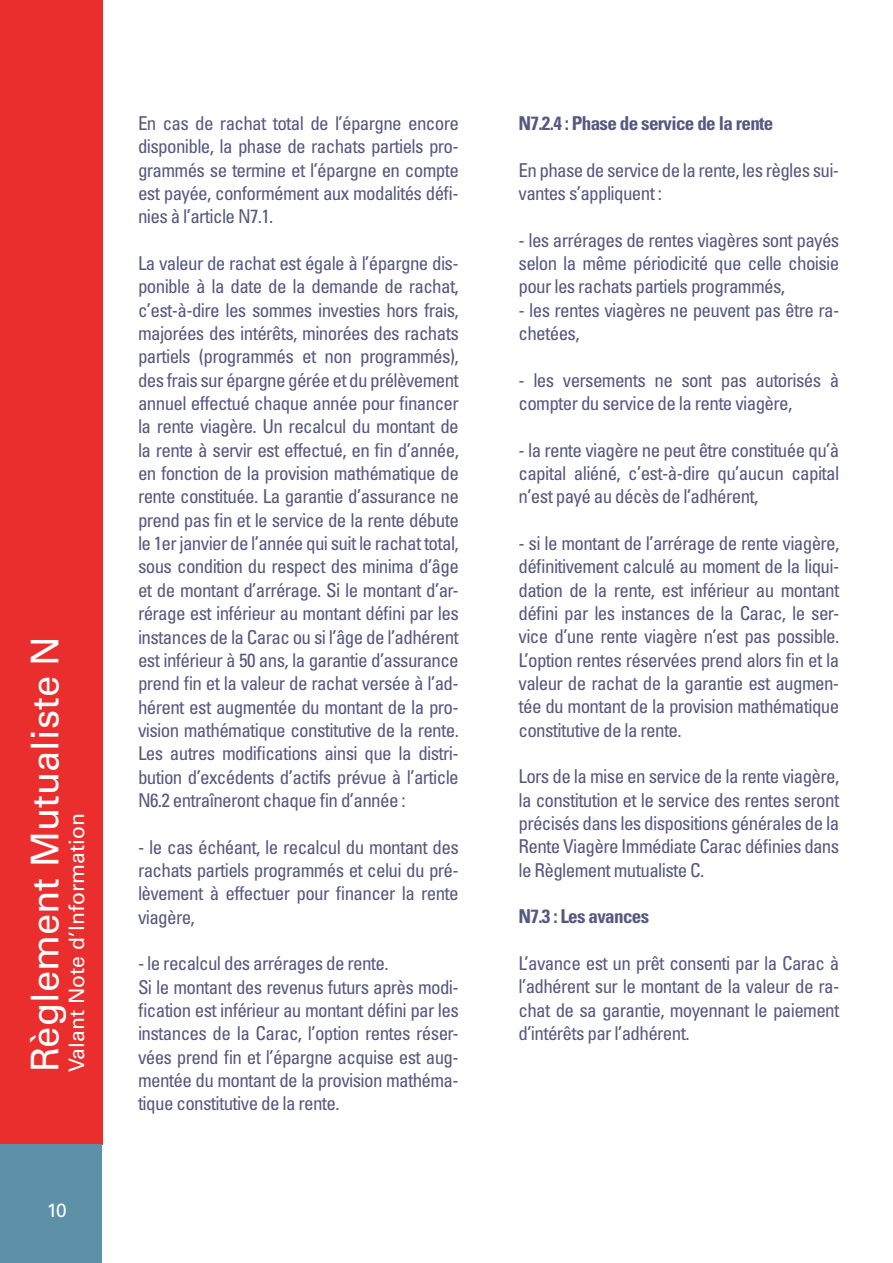
<style>
.page{position:relative;width:893px;height:1263px;background:#fff}
.page>*{position:absolute;margin:0;border:0;box-sizing:border-box;transform-origin:0 0}
.t1{font:38.25px "Univers LT Std";color:#fff}
.t2{font:21.15px "Univers LT Std";color:#fff}
.t3{font:condensed 19.05px/23.4px "Univers LT Std";letter-spacing:-.035em;color:#55587f;text-align:justify}
.t4{font:700 condensed 19.05px "Univers LT Std";letter-spacing:-.035em;color:#55587f}
.t5{font:19.05px "Univers LT Std";color:#fff}
</style>
<div class="page">
<div style="left:0;top:0;width:103px;height:1144px;background:#ea2e2e"></div>
<div style="left:0;top:1144px;width:102px;height:119px;background:#5d91a7"></div>
<p class="t1" style="left:22px;top:1072px;width:438px;rotate:-90deg">Règlement Mutualiste N</p>
<p class="t2" style="left:64px;top:1072px;width:260px;rotate:-90deg">Valant Note d’Information</p>
<p class="t5" style="left:47px;top:1199px;width:22px">10</p>
<p class="t3" style="left:138px;top:111px;width:322px">En cas de rachat total de l’épargne encore disponible, la phase de rachats partiels pro&shy;grammés se termine et l’épargne en compte est payée, conformément aux modalités défi&shy;nies à l’article N7.1.</p>
<p class="t3" style="left:138px;top:251px;width:322px">La valeur de rachat est égale à l’épargne dis&shy;ponible à la date de la demande de rachat, c’est-à-dire les sommes investies hors frais, majorées des intérêts, minorées des rachats partiels (programmés et non programmés), des frais sur épargne gérée et du prélèvement annuel effectué chaque année pour financer la rente viagère. Un recalcul du montant de la rente à servir est effectué, en fin d’année, en fonction de la provision mathématique de rente constituée. La garantie d’assurance ne prend pas fin et le service de la rente débute le 1er janvier de l’année qui suit le rachat total, sous condition du respect des minima d’âge et de montant d’arrérage. Si le montant d’ar&shy;rérage est inférieur au montant défini par les instances de la Carac ou si l’âge de l’adhérent est inférieur à 50 ans, la garantie d’assurance prend fin et la valeur de rachat versée à l’ad&shy;hérent est augmentée du montant de la pro&shy;vision mathématique constitutive de la rente.<br>Les autres modifications ainsi que la distri&shy;bution d’excédents d’actifs prévue à l’article N6.2 entraîneront chaque fin d’année :</p>
<p class="t3" style="left:138px;top:835px;width:322px">- le cas échéant, le recalcul du montant des rachats partiels programmés et celui du pré&shy;lèvement à effectuer pour financer la rente viagère,</p>
<p class="t3" style="left:138px;top:951px;width:322px;text-align:left">- le recalcul des arrérages de rente.<br>Si le montant des revenus futurs après modi&shy;fication est inférieur au montant défini par les instances de la Carac, l’option rentes réser&shy;vées prend fin et l’épargne acquise est aug&shy;mentée du montant de la provision mathéma&shy;tique constitutive de la rente.</p>
<p class="t4" style="left:518px;top:111px;width:256px">N7.2.4 : Phase de service de la rente</p>
<p class="t3" style="left:518px;top:158px;width:322px">En phase de service de la rente, les règles sui&shy;vantes s’appliquent :</p>
<p class="t3" style="left:518px;top:228px;width:322px">- les arrérages de rentes viagères sont payés selon la même périodicité que celle choisie pour les rachats partiels programmés,</p>
<p class="t3" style="left:518px;top:298px;width:322px">- les rentes viagères ne peuvent pas être ra&shy;chetées,</p>
<p class="t3" style="left:518px;top:368px;width:322px">- les versements ne sont pas autorisés à compter du service de la rente viagère,</p>
<p class="t3" style="left:518px;top:438px;width:322px">- la rente viagère ne peut être constituée qu’à capital aliéné, c’est-à-dire qu’aucun capital n’est payé au décès de l’adhérent,</p>
<p class="t3" style="left:518px;top:531px;width:322px">- si le montant de l’arrérage de rente viagère, définitivement calculé au moment de la liqui&shy;dation de la rente, est inférieur au montant défini par les instances de la Carac, le ser&shy;vice d’une rente viagère n’est pas possible.<br>L’option rentes réservées prend alors fin et la valeur de rachat de la garantie est augmen&shy;tée du montant de la provision mathématique constitutive de la rente.</p>
<p class="t3" style="left:518px;top:765px;width:322px">Lors de la mise en service de la rente viagère, la constitution et le service des rentes seront précisés dans les dispositions générales de la Rente Viagère Immédiate Carac définies dans le Règlement mutualiste C.</p>
<p class="t4" style="left:518px;top:905px;width:132px">N7.3 : Les avances</p>
<p class="t3" style="left:518px;top:951px;width:322px">L’avance est un prêt consenti par la Carac à l’adhérent sur le montant de la valeur de ra&shy;chat de sa garantie, moyennant le paiement d’intérêts par l’adhérent.</p>
</div>
